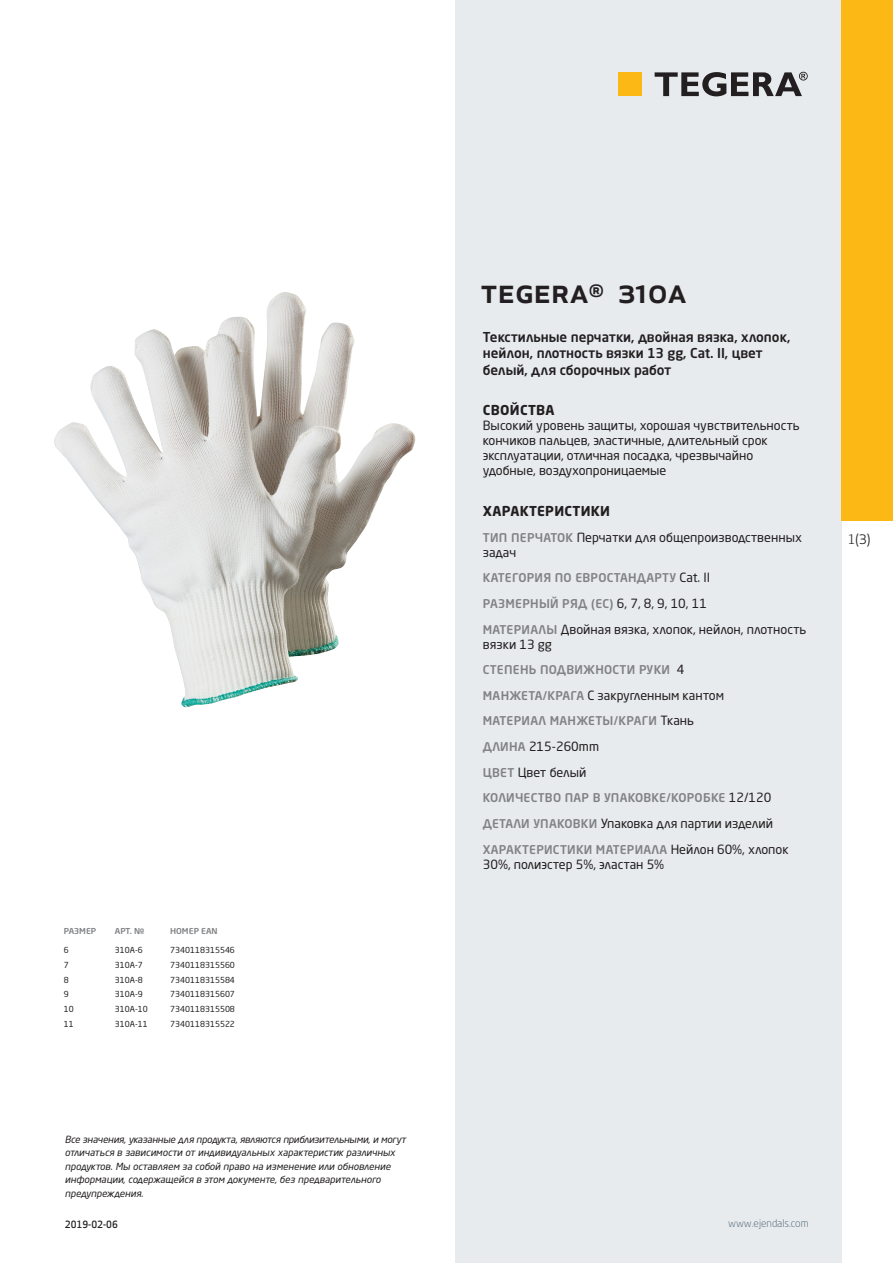
<style>
.page{position:relative;width:893px;height:1263px;background:#fff}
.page>*{position:absolute;margin:0;border:0;box-sizing:border-box;transform-origin:0 0}
.prodname{font:500 34.5px "Apex New";color:#231f20}
.Funktion_body{font:500 13.5px/16.5px "Neo Sans Pro Cyr";color:#231f20}
.Funktion_body-2{font:700 13.5px "Neo Sans Pro Cyr";letter-spacing:.025em;color:#231f20}
.t1{font:12.75px "Apex New";color:#231f20}
.Funktion_body-3{font:12.6px/15px "Neo Sans Pro Cyr";color:#231f20}
.Funktion_body-4{font:500 12px "Neo Sans Pro Cyr";letter-spacing:.025em;color:#808285}
.t2{font:300 10.5px "Neo Sans Pro Cyr";color:#405968}
.t3{font:italic 9.75px/13.5px "Neo Sans Pro Cyr";color:#231f20}
.Sidfot_datum{font:500 9.75px "Apex New";color:#231f20}
.ArticleTable_body{font:8.25px "Neo Sans Pro Cyr";color:#231f20}
.ArticeTable_header{font:500 8.1px "Neo Sans Pro Cyr";color:#808285;scale:1.06 1}
.s1{font-weight:500;font-size:12px;color:#808285}
.s2{font-weight:400;font-size:12.6px;color:#231f20}
</style>
<div class="page">
<div style="left:455px;top:0;width:387px;height:1263px;background:#e8ebee"></div>
<div style="left:842px;top:0;width:51px;height:520px;background:#fcb814"></div>
<img style="left:54px;top:299px;width:286px;height:409px">
<div style="left:618px;top:72px;width:24px;height:24px;background:#fcb814"></div>
<svg style="left:655px;top:72px;width:153px;height:24px"></svg>
<p class="ArticeTable_header" style="left:64px;top:926px;width:32px">РАЗМЕР</p>
<p class="ArticeTable_header" style="left:115px;top:926px;width:30px">АРТ. №</p>
<p class="ArticeTable_header" style="left:170px;top:926px;width:46px">НОМЕР EAN</p>
<p class="ArticleTable_body" style="left:64px;top:945px;width:6px">6</p>
<p class="ArticleTable_body" style="left:115px;top:945px;width:29px">310A-6</p>
<p class="ArticleTable_body" style="left:170px;top:945px;width:66px">7340118315546</p>
<p class="ArticleTable_body" style="left:64px;top:960px;width:6px">7</p>
<p class="ArticleTable_body" style="left:115px;top:960px;width:29px">310A-7</p>
<p class="ArticleTable_body" style="left:170px;top:960px;width:66px">7340118315560</p>
<p class="ArticleTable_body" style="left:64px;top:974px;width:6px">8</p>
<p class="ArticleTable_body" style="left:115px;top:974px;width:29px">310A-8</p>
<p class="ArticleTable_body" style="left:170px;top:974px;width:66px">7340118315584</p>
<p class="ArticleTable_body" style="left:64px;top:989px;width:6px">9</p>
<p class="ArticleTable_body" style="left:115px;top:989px;width:29px">310A-9</p>
<p class="ArticleTable_body" style="left:170px;top:989px;width:66px">7340118315607</p>
<p class="ArticleTable_body" style="left:64px;top:1004px;width:11px">10</p>
<p class="ArticleTable_body" style="left:115px;top:1004px;width:34px">310A-10</p>
<p class="ArticleTable_body" style="left:170px;top:1004px;width:66px">7340118315508</p>
<p class="ArticleTable_body" style="left:64px;top:1019px;width:11px">11</p>
<p class="ArticleTable_body" style="left:115px;top:1019px;width:34px">310A-11</p>
<p class="ArticleTable_body" style="left:170px;top:1019px;width:66px">7340118315522</p>
<p class="prodname" style="left:480px;top:267px;width:208px">TEGERA<sup>®</sup> 310A</p>
<p class="Funktion_body" style="left:483px;top:328px;width:309px">Текстильные перчатки, двойная вязка, хлопок, нейлон, плотность вязки 13 gg, Cat. II, цвет белый, для сборочных работ</p>
<p class="Funktion_body-2" style="left:483px;top:402px;width:73px">СВОЙСТВА</p>
<p class="Funktion_body-3" style="left:483px;top:418px;width:318px">Высокий уровень защиты, хорошая чувствительность кончиков пальцев, эластичные, длительный срок эксплуатации, отличная посадка, чрезвычайно удобные, воздухопроницаемые</p>
<p class="Funktion_body-2" style="left:483px;top:502px;width:129px">ХАРАКТЕРИСТИКИ</p>
<p class="Funktion_body-3" style="left:483px;top:529px;width:321px"><span class="s1">ТИП ПЕРЧАТОК</span> Перчатки для общепроизводственных задач</p>
<p class="Funktion_body-4" style="left:483px;top:570px;width:229px">КАТЕГОРИЯ ПО ЕВРОСТАНДАРТУ <span class="s2">Cat. II</span></p>
<p class="Funktion_body-4" style="left:483px;top:596px;width:226px">РАЗМЕРНЫЙ РЯД (EC) <span class="s2">6, 7, 8, 9, 10, 11</span></p>
<p class="Funktion_body-3" style="left:483px;top:621px;width:325px"><span class="s1">МАТЕРИАЛЫ</span> Двойная вязка, хлопок, нейлон, плотность вязки 13 gg</p>
<p class="Funktion_body-4" style="left:483px;top:662px;width:203px">СТЕПЕНЬ ПОДВИЖНОСТИ РУКИ <span class="s2">4</span></p>
<p class="Funktion_body-3" style="left:483px;top:687px;width:243px"><span class="s1">МАНЖЕТА/КРАГА</span> С закругленным кантом</p>
<p class="Funktion_body-4" style="left:483px;top:713px;width:213px">МАТЕРИАЛ МАНЖЕТЫ/КРАГИ <span class="s2">Ткань</span></p>
<p class="Funktion_body-3" style="left:483px;top:739px;width:118px"><span class="s1">ДЛИНА</span> 215-260mm</p>
<p class="Funktion_body-3" style="left:483px;top:764px;width:105px"><span class="s1">ЦВЕТ</span> Цвет белый</p>
<p class="Funktion_body-4" style="left:483px;top:790px;width:290px">КОЛИЧЕСТВО ПАР В УПАКОВКЕ/КОРОБКЕ <span class="s2">12/120</span></p>
<p class="Funktion_body-3" style="left:483px;top:816px;width:292px"><span class="s1">ДЕТАЛИ УПАКОВКИ</span> Упаковка для партии изделий</p>
<p class="Funktion_body-4" style="left:483px;top:842px;width:307px">ХАРАКТЕРИСТИКИ МАТЕРИАЛА <span class="s2">Нейлон 60%, хлопок</span></p>
<p class="Funktion_body-3" style="left:483px;top:856px;width:183px">30%, полиэстер 5%, эластан 5%</p>
<p class="t1" style="left:848px;top:531px;width:24px">1(3)</p>
<p class="t3" style="left:65px;top:1132px;width:343px">Все значения, указанные для продукта, являются приблизительными, и могут отличаться в зависимости от индивидуальных характеристик различных продуктов. Мы оставляем за собой право на изменение или обновление информации, содержащейся в этом документе, без предварительного предупреждения.</p>
<p class="Sidfot_datum" style="left:65px;top:1218px;width:54px">2019-02-06</p>
<p class="t2" style="left:728px;top:1217px;width:82px">www.ejendals.com</p>
</div>
